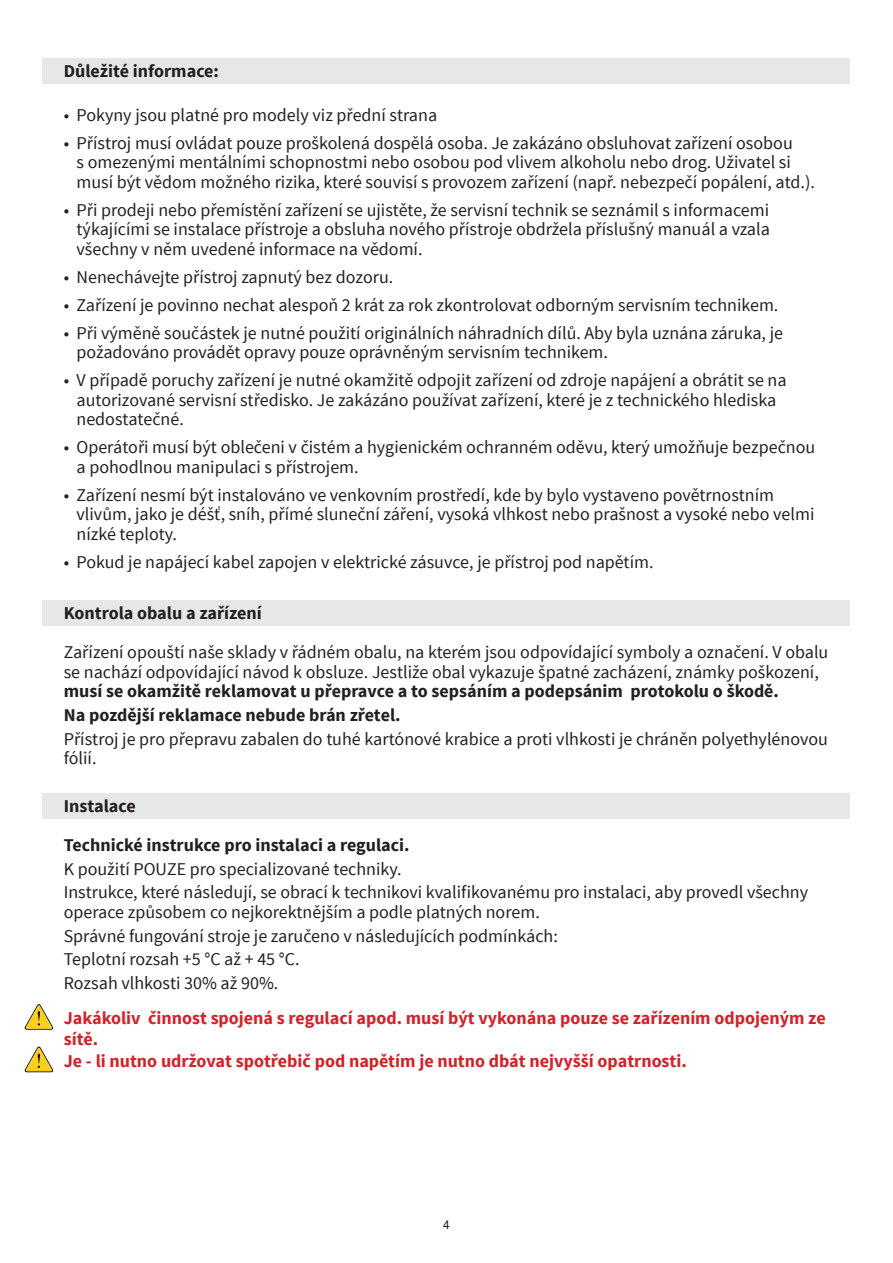
<style>
.page{position:relative;width:893px;height:1263px;background:#fff}
.page>*{position:absolute;margin:0;border:0;box-sizing:border-box;transform-origin:0 0}
.t1{font:18px/19.5px "Source Sans Pro";color:#231f20}
.t2{font:700 18px/23.7px "Source Sans Pro";color:#231f20}
.t3{font:700 18px/21.6px "Source Sans Pro";color:#d1232a}
.t4{font:12px "Arial";color:#231f20}
</style>
<div class="page">
<div style="left:43px;top:58px;width:807px;height:26px;background:#e6e7e9"></div>
<div style="left:43px;top:600px;width:807px;height:25px;background:#e6e7e9"></div>
<div style="left:43px;top:793px;width:807px;height:26px;background:#e6e7e9"></div>
<svg style="left:24px;top:1004px;width:30px;height:26px"></svg>
<svg style="left:24px;top:1046px;width:30px;height:26px"></svg>
<p class="t2" style="left:64px;top:60px;width:157px">Důležité informace:</p>
<p class="t1" style="left:64px;top:105px;width:375px">• Pokyny jsou platné pro modely viz přední strana</p>
<p class="t1" style="left:77px;top:133px;width:740px;text-indent:-13px">• Přístroj musí ovládat pouze proškolená dospělá osoba. Je zakázáno obsluhovat zařízení osobou<br>s omezenými mentálními schopnostmi nebo osobou pod vlivem alkoholu nebo drog. Uživatel si musí být vědom možného rizika, které souvisí s provozem zařízení (např. nebezpečí popálení, atd.).</p>
<p class="t1" style="left:77px;top:200px;width:695px;text-align:justify;text-indent:-13px">• Při prodeji nebo přemístění zařízení se ujistěte, že servisní technik se seznámil s informacemi týkajícími se instalace přístroje a obsluha nového přístroje obdržela příslušný manuál a vzala všechny v něm uvedené informace na vědomí.</p>
<p class="t1" style="left:64px;top:267px;width:331px">• Nenechávejte přístroj zapnutý bez dozoru.</p>
<p class="t1" style="left:64px;top:295px;width:716px">• Zařízení je povinno nechat alespoň 2 krát za rok zkontrolovat odborným servisním technikem.</p>
<p class="t1" style="left:77px;top:323px;width:708px;text-indent:-13px">• Při výměně součástek je nutné použití originálních náhradních dílů. Aby byla uznána záruka, je požadováno provádět opravy pouze oprávněným servisním technikem.</p>
<p class="t1" style="left:77px;top:371px;width:712px;text-indent:-13px">• V případě poruchy zařízení je nutné okamžitě odpojit zařízení od zdroje napájení a obrátit se na autorizované servisní středisko. Je zakázáno používat zařízení, které je z technického hlediska nedostatečné.</p>
<p class="t1" style="left:77px;top:438px;width:740px;text-indent:-13px">• Operátoři musí být oblečeni v čistém a hygienickém ochranném oděvu, který umožňuje bezpečnou a pohodlnou manipulaci s přístrojem.</p>
<p class="t1" style="left:77px;top:485px;width:739px;text-indent:-13px">• Zařízení nesmí být instalováno ve venkovním prostředí, kde by bylo vystaveno povětrnostním vlivům, jako je déšť, sníh, přímé sluneční záření, vysoká vlhkost nebo prašnost a vysoké nebo velmi nízké teploty.</p>
<p class="t1" style="left:64px;top:552px;width:591px">• Pokud je napájecí kabel zapojen v elektrické zásuvce, je přístroj pod napětím.</p>
<p class="t2" style="left:64px;top:602px;width:200px">Kontrola obalu a zařízení</p>
<p class="t1" style="left:64px;top:643px;width:766px">Zařízení opouští naše sklady v řádném obalu, na kterém jsou odpovídající symboly a označení. V obalu se nachází odpovídající návod k obsluze. Jestliže obal vykazuje špatné zacházení, známky poškození,</p>
<p class="t2" style="left:64px;top:680px;width:717px">musí se okamžitě reklamovat u přepravce a to sepsáním a podepsánim protokolu o škodě.<br>Na pozdější reklamace nebude brán zřetel.</p>
<p class="t1" style="left:64px;top:729px;width:766px">Přístroj je pro přepravu zabalen do tuhé kartónové krabice a proti vlhkosti je chráněn polyethylénovou fólií.</p>
<p class="t2" style="left:64px;top:787px;width:347px;line-height:39px">Instalace<br>Technické instrukce pro instalaci a regulaci.</p>
<p class="t1" style="left:64px;top:857px;width:746px;line-height:23.7px">K použití POUZE pro specializované techniky.<br>Instrukce, které následují, se obrací k technikovi kvalifikovanému pro instalaci, aby provedl všechny</p>
<p class="t1" style="left:64px;top:900px;width:496px;line-height:23.7px">operace způsobem co nejkorektnějším a podle platných norem.<br>Správné fungování stroje je zaručeno v následujících podmínkách:<br>Teplotní rozsah +5 °C až + 45 °C.<br>Rozsah vlhkosti 30% až 90%.</p>
<p class="t3" style="left:64px;top:1007px;width:763px">Jakákoliv činnost spojená s regulací apod. musí být vykonána pouze se zařízením odpojeným ze sítě.<br>Je - li nutno udržovat spotřebič pod napětím je nutno dbát nejvyšší opatrnosti.</p>
<p class="t4" style="left:443px;top:1217px;width:8px">4</p>
</div>
